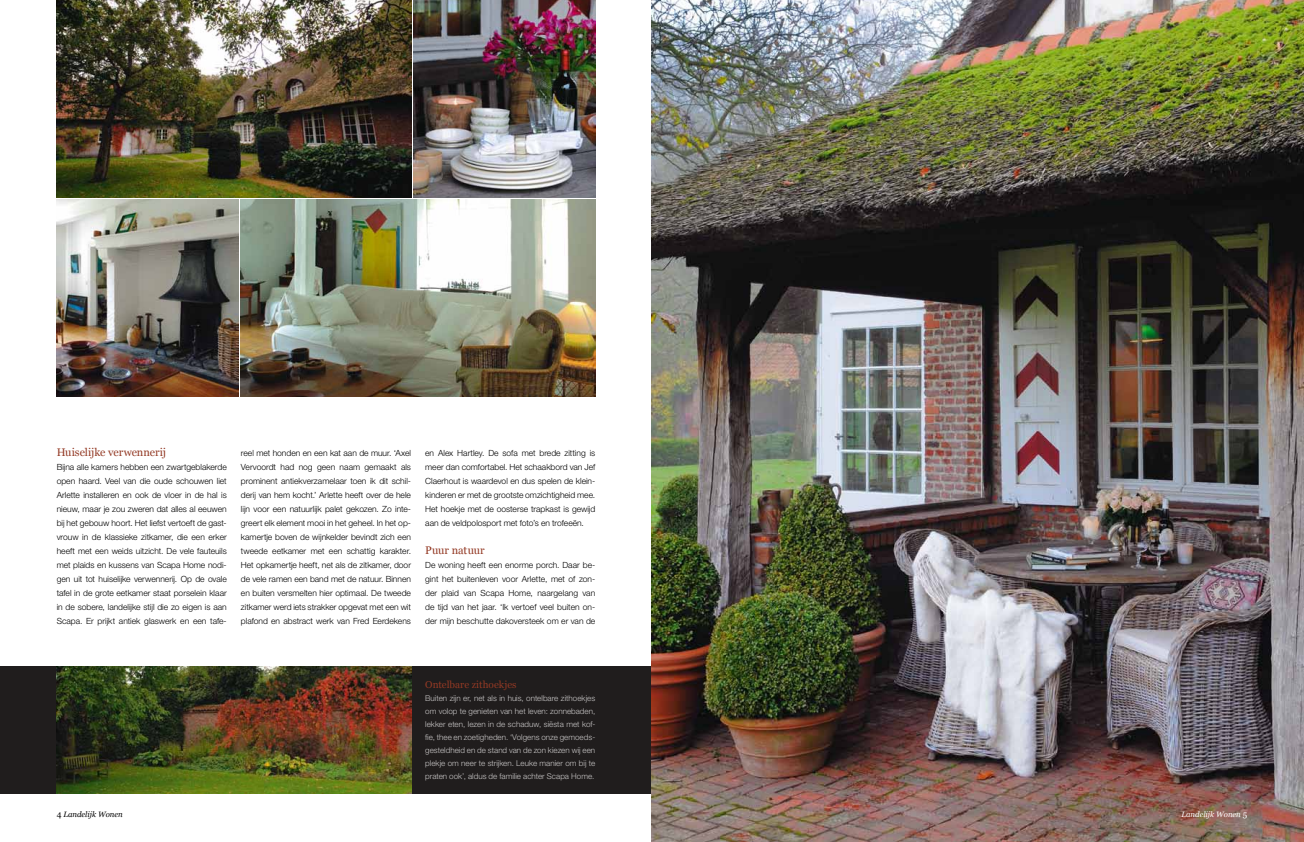
<style>
.page{position:relative;width:1304px;height:842px;background:#fff}
.page>*{position:absolute;margin:0;border:0;box-sizing:border-box;transform-origin:0 0}
.t1{font:11px "Georgia";letter-spacing:-.005em;color:#933924}
.t2{font:10px "Georgia";color:#933924}
.t3{font:300 8.5px/14px "Helvetica Neue LT Std";color:#000;text-align:justify}
.t4{font:300 8px/13px "Helvetica Neue LT Std";letter-spacing:.005em;color:#c7c5c5;text-align:justify}
.t5{font:italic 7.8px "Georgia";color:#000}
.t6{font:italic 7.8px "Georgia";color:#fff}
.s1{font-style:normal;font-size:8.5px}
</style>
<div class="page">
<div style="left:0;top:666px;width:652px;height:128px;background:#201d1d"></div>
<img style="left:57px;top:200px;width:181px;height:197px">
<img style="left:57px;top:666px;width:354px;height:128px">
<img style="left:57px;top:0;width:354px;height:197px">
<img style="left:414px;top:0;width:181px;height:197px">
<img style="left:652px;top:0;width:652px;height:842px">
<img style="left:241px;top:200px;width:354px;height:197px">
<p class="t1" style="left:57px;top:445px;width:111px">Huiselijke verwennerij</p>
<p class="t3" style="left:57px;top:459px;width:172px">Bijna alle kamers hebben een zwartgeblakerde open haard. Veel van die oude schouwen liet Arlette installeren en ook de vloer in de hal is nieuw, maar je zou zweren dat alles al eeuwen bij het gebouw hoort. Het liefst vertoeft de gast&shy;vrouw in de klassieke zitkamer, die een erker heeft met een weids uitzicht. De vele fauteuils met plaids en kussens van Scapa Home nodi&shy;gen uit tot huiselijke verwennerij. Op de ovale tafel in de grote eetkamer staat porselein klaar in de sobere, landelijke stijl die zo eigen is aan Scapa. Er prijkt antiek glaswerk en een tafe-</p>
<p class="t3" style="left:241px;top:445px;width:172px">reel met honden en een kat aan de muur. ‘Axel Vervoordt had nog geen naam gemaakt als prominent antiekverzamelaar toen ik dit schil&shy;derij van hem kocht.’ Arlette heeft over de hele lijn voor een natuurlijk palet gekozen. Zo inte&shy;greert elk element mooi in het geheel. In het op&shy;kamertje boven de wijnkelder bevindt zich een tweede eetkamer met een schattig karakter.<br>Het opkamertje heeft, net als de zitkamer, door de vele ramen een band met de natuur. Binnen en buiten versmelten hier optimaal. De tweede zitkamer werd iets strakker opgevat met een wit plafond en abstract werk van Fred Eerdekens</p>
<p class="t3" style="left:425px;top:445px;width:172px">en Alex Hartley. De sofa met brede zitting is meer dan comfortabel. Het schaakbord van Jef Claerhout is waardevol en dus spelen de klein&shy;kinderen er met de grootste omzichtigheid mee.<br>Het hoekje met de oosterse trapkast is gewijd aan de veldpolosport met foto’s en trofeeën.</p>
<p class="t1" style="left:425px;top:543px;width:61px">Puur natuur</p>
<p class="t3" style="left:425px;top:557px;width:172px">De woning heeft een enorme porch. Daar be&shy;gint het buitenleven voor Arlette, met of zon&shy;der plaid van Scapa Home, naargelang van de tijd van het jaar. ‘Ik vertoef veel buiten on&shy;der mijn beschutte dakoversteek om er van de</p>
<p class="t2" style="left:425px;top:679px;width:93px">Ontelbare zithoekjes</p>
<p class="t4" style="left:425px;top:692px;width:172px">Buiten zijn er, net als in huis, ontelbare zithoekjes om volop te genieten van het leven: zonnebaden, lekker eten, lezen in de schaduw, siësta met kof&shy;fie, thee en zoetigheden. ‘Volgens onze gemoeds&shy;gesteldheid en de stand van de zon kiezen wij een plekje om neer te strijken. Leuke manier om bij te praten ook’, aldus de familie achter Scapa Home.</p>
<p class="t5" style="left:57px;top:809px;width:68px"><span class="s1">4</span> Landelijk Wonen</p>
<p class="t6" style="left:1181px;top:809px;width:67px">Landelijk Wonen <span class="s1">5</span></p>
</div>
